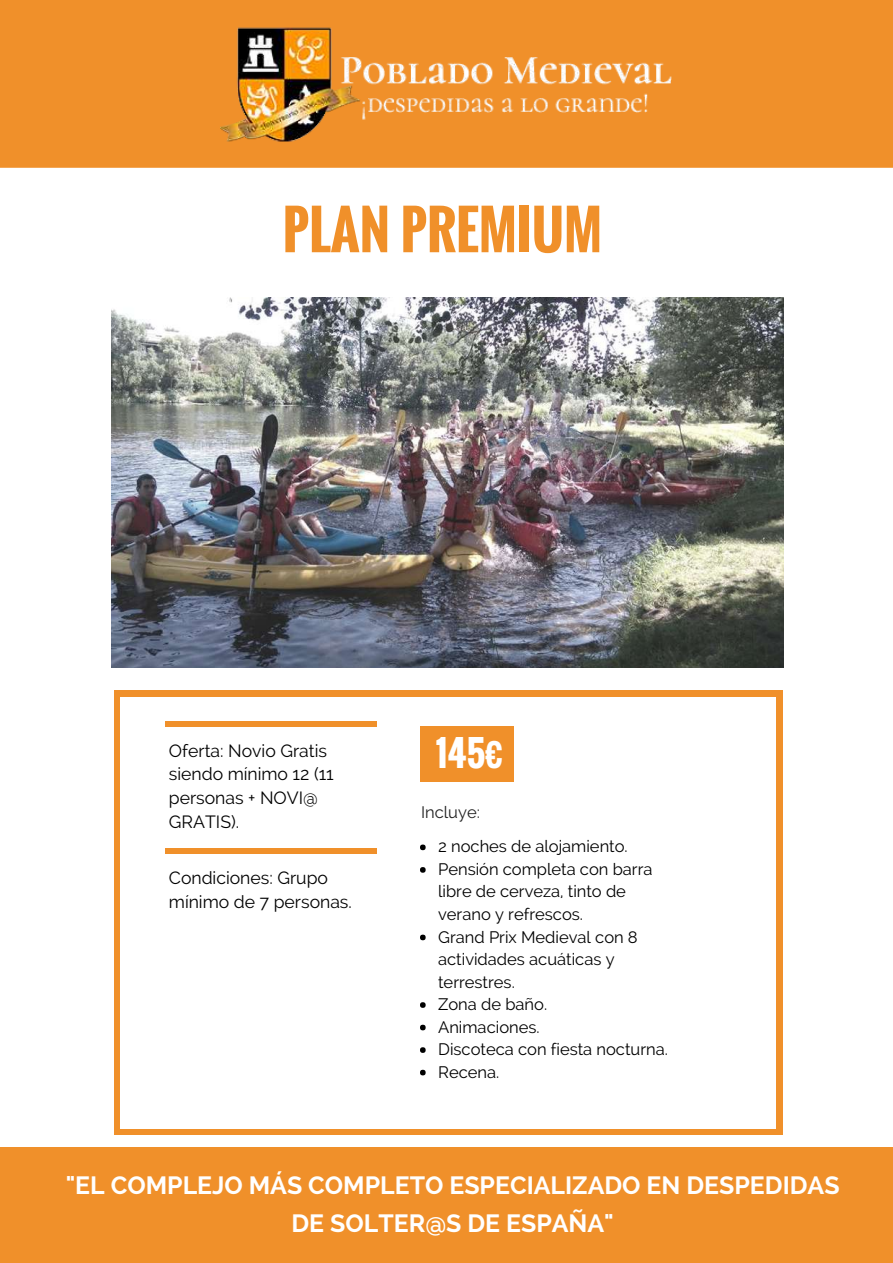
<style>
.page{position:relative;width:893px;height:1263px;background:#fff}
.page>*{position:absolute;margin:0;border:0;box-sizing:border-box;transform-origin:0 0}
.t1{font:700 52.95px "Oswald";color:#f0902a}
.t2{font:700 35.25px "Oswald";color:#fff}
.t3{font:700 24.9px/37.2px "Raleway";color:#fff;text-align:center}
.t4{font:17.55px/23.7px "Raleway";color:#000}
.t5{font:16.5px/22.5px "Raleway";color:#000}
.t6{font:16.5px "Raleway";color:#222}
</style>
<div class="page">
<img style="left:111px;top:297px;width:673px;height:371px">
<div style="left:763px;top:1115px;width:20px;height:20px;background:#f0902a"></div>
<div style="left:114px;top:709px;width:20px;height:407px;background:#f0902a"></div>
<div style="left:114px;top:1115px;width:20px;height:20px;background:#f0902a"></div>
<div style="left:763px;top:709px;width:20px;height:407px;background:#f0902a"></div>
<div style="left:132px;top:1115px;width:632px;height:20px;background:linear-gradient(to right,#f0902a,#f0902a)"></div>
<div style="left:763px;top:690px;width:20px;height:20px;background:#f0902a"></div>
<div style="left:114px;top:690px;width:20px;height:20px;background:#f0902a"></div>
<div style="left:132px;top:690px;width:632px;height:20px;background:#f0902a"></div>
<div style="left:120px;top:697px;width:656px;height:431px;background:#fff"></div>
<div style="left:420px;top:726px;width:93px;height:55px;background:#f0902a"></div>
<svg style="left:420px;top:844px;width:6px;height:6px"></svg>
<svg style="left:420px;top:867px;width:6px;height:6px"></svg>
<svg style="left:420px;top:935px;width:6px;height:5px"></svg>
<svg style="left:420px;top:1002px;width:6px;height:6px"></svg>
<svg style="left:420px;top:1025px;width:6px;height:5px"></svg>
<svg style="left:420px;top:1047px;width:6px;height:6px"></svg>
<svg style="left:420px;top:1070px;width:6px;height:5px"></svg>
<div style="left:0;top:0;width:893px;height:168px;background:#f0902a"></div>
<img style="left:221px;top:27px;width:450px;height:115px">
<div style="left:166px;top:721px;width:211px;height:5px;background:#f0902a"></div>
<div style="left:166px;top:848px;width:211px;height:5px;background:#f0902a"></div>
<div style="left:0;top:1147px;width:893px;height:116px;background:#f0902a"></div>
<h1 class="t1" style="left:283px;top:189px;width:321px">PLAN PREMIUM</h1>
<p class="t4" style="left:169px;top:739px;width:166px">Oferta: Novio Gratis siendo mínimo 12 (11 personas + NOVI@<br>GRATIS).</p>
<p class="t4" style="left:169px;top:866px;width:184px">Condiciones: Grupo mínimo de 7 personas.</p>
<h2 class="t2" style="left:436px;top:726px;width:69px">145€</h2>
<p class="t6" style="left:421px;top:802px;width:60px">Incluye:</p>
<p class="t5" style="left:438px;top:835px;width:231px">2 noches de alojamiento.<br>Pensión completa con barra libre de cerveza, tinto de verano y refrescos.<br>Grand Prix Medieval con 8 actividades acuáticas y terrestres.<br>Zona de baño.<br>Animaciones.<br>Discoteca con fiesta nocturna.<br>Recena.</p>
<h3 class="t3" style="left:66px;top:1167px;width:775px">"EL COMPLEJO MÁS COMPLETO ESPECIALIZADO EN DESPEDIDAS<br>DE SOLTER@S DE ESPAÑA"</h3>
</div>
